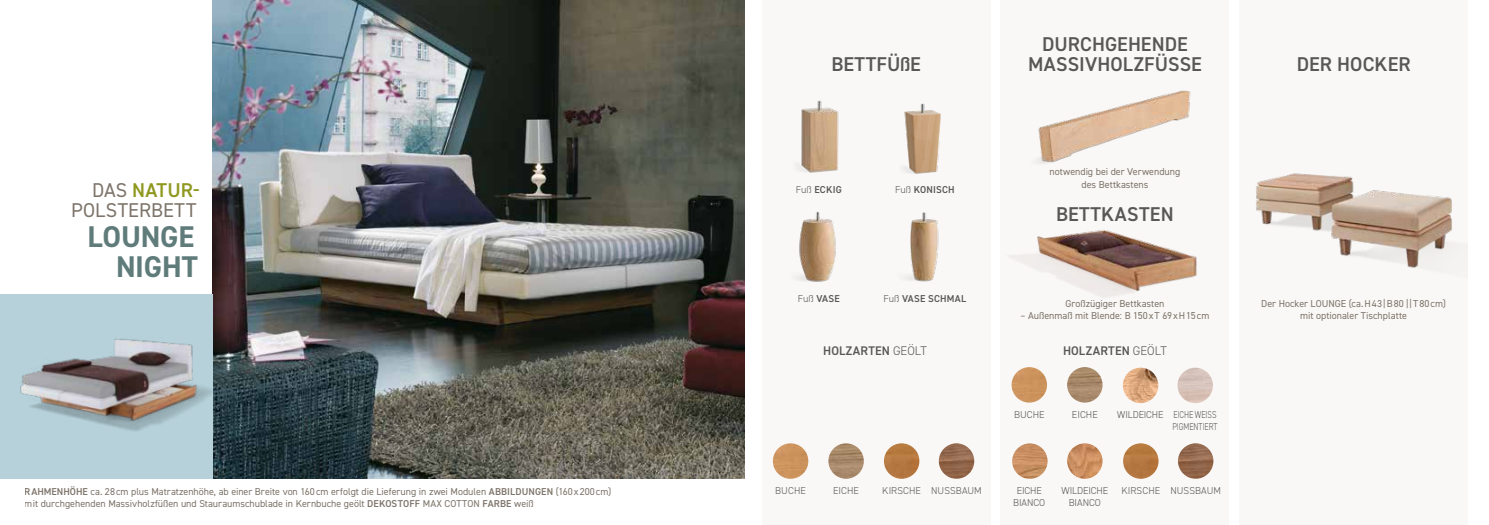
<style>
.page{position:relative;width:1489px;height:525px;background:#fff}
.page>*{position:absolute;margin:0;border:0;box-sizing:border-box;transform-origin:0 0}
.t1{font:700 30px/30px "DIN2014";letter-spacing:-.01em;color:#5f7c7b;text-align:right}
.t2{font:600 20px/20px "DIN2014";letter-spacing:.005em;color:#575756;text-align:center}
.t3{font:20px/20px "DIN2014";letter-spacing:.015em;color:#7d746a;text-align:right}
.t4{font:600 12.5px "DIN2014";letter-spacing:.015em;color:#575756}
.t5{font:10px/12.5px "DIN2014";color:#7d746a;text-align:center}
.t6{font:300 10px/12.5px "DIN2014";color:#575756;text-align:right}
.t7{font:600 10px "DIN2014";letter-spacing:.02em;color:#575756}
.s1{font-weight:600;color:#8f981e}
.s2{font-weight:600}
.s3{font-weight:300}
</style>
<div class="page">
<img style="left:213px;top:0;width:531px;height:478px">
<div style="left:0;top:294px;width:213px;height:184px;background:#b6d1da"></div>
<img style="left:20px;top:339px;width:192px;height:92px">
<div style="left:762px;top:0;width:228px;height:524px;background:#faf8f6"></div>
<div style="left:1000px;top:0;width:228px;height:524px;background:#faf8f6"></div>
<div style="left:1239px;top:0;width:228px;height:524px;background:#faf8f6"></div>
<img style="left:906px;top:212px;width:33px;height:70px">
<img style="left:798px;top:100px;width:41px;height:73px">
<img style="left:903px;top:103px;width:38px;height:71px">
<img style="left:797px;top:212px;width:39px;height:70px">
<img style="left:938px;top:443px;width:36px;height:35px;border-radius:18px">
<img style="left:772px;top:443px;width:36px;height:35px;border-radius:18px">
<img style="left:828px;top:443px;width:35px;height:35px;border-radius:18px">
<img style="left:883px;top:443px;width:36px;height:35px;border-radius:18px">
<img style="left:1177px;top:443px;width:36px;height:35px;border-radius:18px">
<img style="left:1122px;top:443px;width:36px;height:35px;border-radius:18px">
<img style="left:1011px;top:367px;width:35px;height:35px;border-radius:18px">
<img style="left:1067px;top:367px;width:35px;height:35px;border-radius:18px">
<img style="left:1067px;top:443px;width:35px;height:35px;border-radius:18px">
<img style="left:1012px;top:443px;width:35px;height:35px;border-radius:18px">
<img style="left:1122px;top:367px;width:36px;height:36px;border-radius:18px">
<img style="left:1177px;top:367px;width:35px;height:36px;border-radius:18px">
<img style="left:1037px;top:90px;width:154px;height:74px">
<img style="left:1010px;top:230px;width:187px;height:68px">
<img style="left:1256px;top:173px;width:196px;height:95px">
<h2 class="t3" style="left:71px;top:179px;width:130px">DAS <span class="s1">NATUR-<br></span>POLSTERBETT</h2>
<h1 class="t1" style="left:87px;top:221px;width:112px">LOUNGE<br>NIGHT</h1>
<p class="t5" style="left:25px;top:484px;width:588px;text-align:left"><span class="s2">RAHMENHÖHE</span> ca. 28cm plus Matratzenhöhe, ab einer Breite von 160cm erfolgt die Lieferung in zwei Modulen <span class="s2">ABBILDUNGEN</span> (160x200cm) mit durchgehenden Massivholzfüßen und Stauraumschublade in Kernbuche geölt <span class="s2">DEKOSTOFF</span> MAX COTTON <span class="s2">FARBE</span> weiß</p>
<h2 class="t2" style="left:831px;top:54px;width:91px">BETTFÜßE</h2>
<p class="t7" style="left:795px;top:183px;width:47px"><span class="s3">Fuß</span> ECKIG</p>
<p class="t7" style="left:895px;top:183px;width:61px"><span class="s3">Fuß</span> KONISCH</p>
<p class="t7" style="left:798px;top:291px;width:43px"><span class="s3">Fuß</span> VASE</p>
<p class="t7" style="left:883px;top:291px;width:84px"><span class="s3">Fuß</span> VASE SCHMAL</p>
<h2 class="t2" style="left:1028px;top:34px;width:175px">DURCHGEHENDE<br>MASSIVHOLZFÜSSE</h2>
<p class="t5" style="left:1049px;top:165px;width:132px">notwendig bei der Verwendung des Bettkastens</p>
<h2 class="t2" style="left:1056px;top:203px;width:119px">BETTKASTEN</h2>
<p class="t5" style="left:1065px;top:297px;width:100px">Großzügiger Bettkasten</p>
<p class="t5" style="left:1020px;top:309px;width:190px">– Außenmaß mit Blende: B 150xT 69xH15cm</p>
<p class="t4" style="left:823px;top:342px;width:105px">HOLZARTEN <span class="s3">GEÖLT</span></p>
<p class="t4" style="left:1062px;top:342px;width:105px">HOLZARTEN <span class="s3">GEÖLT</span></p>
<p class="t6" style="left:1013px;top:407px;width:32px">BUCHE</p>
<p class="t6" style="left:1071px;top:407px;width:27px">EICHE</p>
<p class="t6" style="left:1117px;top:407px;width:102px">WILDEICHE EICHE WEISS<br>PIGMENTIERT</p>
<p class="t6" style="left:775px;top:483px;width:32px">BUCHE</p>
<p class="t6" style="left:833px;top:483px;width:27px">EICHE</p>
<p class="t6" style="left:882px;top:483px;width:101px">KIRSCHE NUSSBAUM</p>
<p class="t6" style="left:1016px;top:483px;width:27px">EICHE</p>
<p class="t6" style="left:1170px;top:483px;width:52px">NUSSBAUM</p>
<p class="t6" style="left:1013px;top:496px;width:34px">BIANCO</p>
<p class="t6" style="left:1061px;top:483px;width:48px;text-align:center">WILDEICHE<br>BIANCO</p>
<p class="t6" style="left:1121px;top:483px;width:40px">KIRSCHE</p>
<h2 class="t2" style="left:1296px;top:54px;width:115px">DER HOCKER</h2>
<p class="t5" style="left:1261px;top:297px;width:186px">Der Hocker LOUNGE (ca.H43|B80 ||T80cm) mit optionaler Tischplatte</p>
</div>
